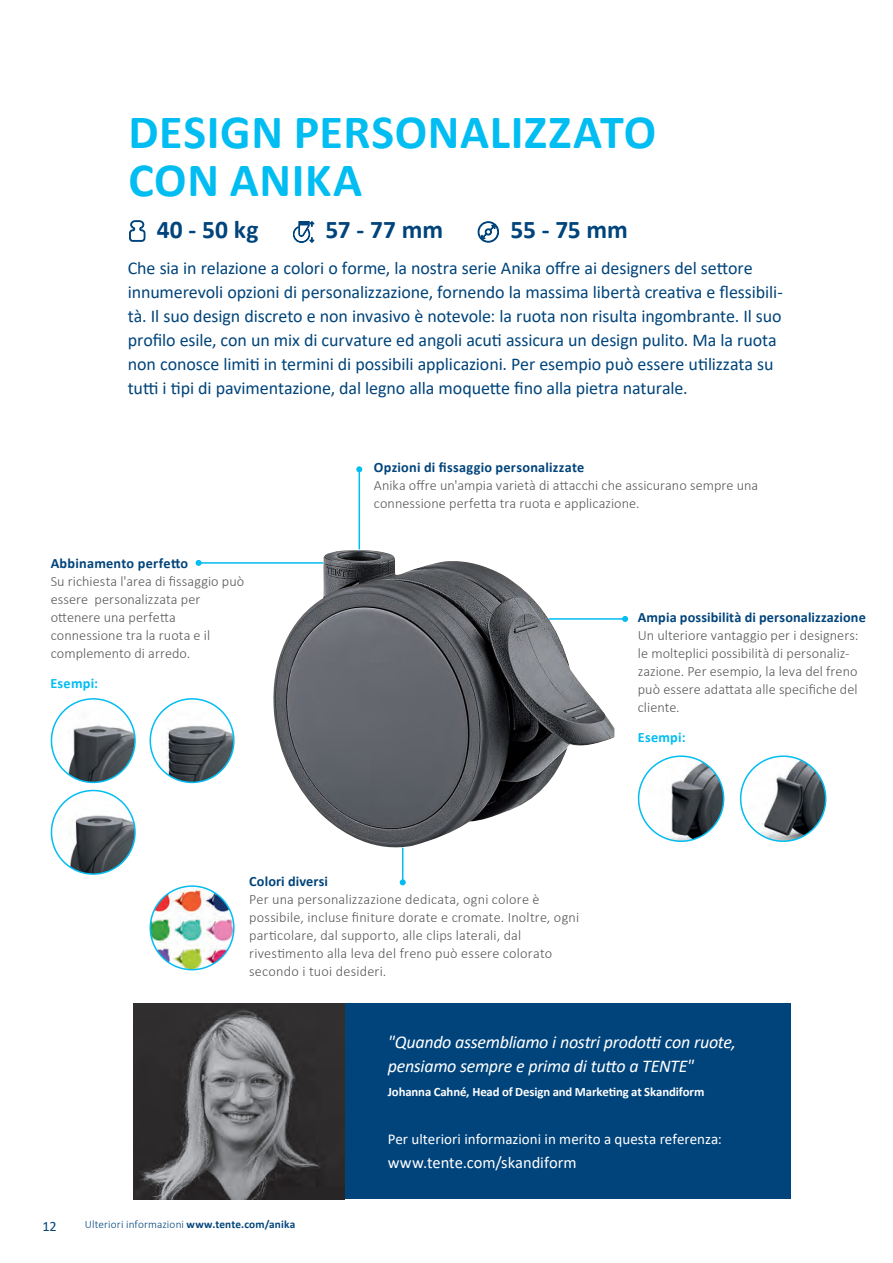
<style>
.page{position:relative;width:893px;height:1263px;background:#fff}
.page>*{position:absolute;margin:0;border:0;box-sizing:border-box;transform-origin:0 0}
.t1{font:700 48px/48px "Calibri";letter-spacing:.01em;color:#01bdf2}
.t2{font:700 25.5px "Calibri";letter-spacing:-.005em;color:#00447b}
.t3{font:18px/24px "Calibri";letter-spacing:-.005em;color:#00447b}
.t4{font:italic 18px/24px "Calibri";letter-spacing:-.015em;color:#fff}
.t5{font:16.5px "Calibri";color:#fff}
.t6{font:15px "Calibri";color:#fff}
.t7{font:300 14.25px/18px "Calibri";letter-spacing:.005em;color:#57585a}
.t8{font:700 14.25px "Calibri";letter-spacing:.015em;color:#00447b}
.t9{font:700 14.25px "Calibri";letter-spacing:.015em;color:#01bdf2}
.t10{font:14.25px "Calibri";color:#00447b}
.t11{font:700 12.75px "Calibri";letter-spacing:-.01em;color:#fff}
.t12{font:300 11.25px "Calibri";letter-spacing:.01em;color:#00447b}
.s1{font-weight:700}
</style>
<div class="page">
<img style="left:273px;top:550px;width:341px;height:303px">
<hr style="left:402px;top:848px;width:1px;height:34px;background:#01bdf2">
<svg style="left:400px;top:879px;width:6px;height:6px"></svg>
<hr style="left:199px;top:562px;width:124px;height:2px;background:#01bdf2">
<svg style="left:196px;top:560px;width:6px;height:6px"></svg>
<img style="left:150px;top:699px;width:84px;height:83px;border-radius:42px">
<div style="left:150px;top:698px;width:85px;height:85px;border:2px solid #01bdf2;border-radius:50%"></div>
<img style="left:51px;top:790px;width:84px;height:84px;border-radius:42px">
<div style="left:51px;top:790px;width:85px;height:85px;border:2px solid #01bdf2;border-radius:50%"></div>
<img style="left:51px;top:699px;width:84px;height:83px;border-radius:42px">
<div style="left:51px;top:698px;width:85px;height:85px;border:2px solid #01bdf2;border-radius:50%"></div>
<hr style="left:549px;top:618px;width:76px;height:2px;background:#01bdf2">
<svg style="left:622px;top:616px;width:6px;height:6px"></svg>
<svg style="left:129px;top:220px;width:16px;height:22px"></svg>
<svg style="left:293px;top:221px;width:21px;height:22px"></svg>
<svg style="left:478px;top:221px;width:21px;height:22px"></svg>
<hr style="left:359px;top:469px;width:1px;height:80px;background:#01bdf2">
<svg style="left:356px;top:466px;width:6px;height:6px"></svg>
<img style="left:639px;top:756px;width:85px;height:85px;border-radius:43px">
<div style="left:638px;top:755px;width:86px;height:87px;border:2px solid #01bdf2;border-radius:50%"></div>
<img style="left:741px;top:756px;width:85px;height:85px;border-radius:43px">
<div style="left:740px;top:755px;width:86px;height:87px;border:2px solid #01bdf2;border-radius:50%"></div>
<img style="left:150px;top:886px;width:84px;height:84px;border-radius:42px">
<div style="left:150px;top:885px;width:85px;height:85px;border:2px solid #01bdf2;border-radius:50%"></div>
<div style="left:344px;top:1003px;width:447px;height:196px;background:#00447b"></div>
<img style="left:133px;top:1003px;width:211px;height:196px">
<h1 class="t1" style="left:128px;top:108px;width:529px">DESIGN PERSONALIZZATO<br>CON ANIKA</h1>
<h2 class="t2" style="left:157px;top:212px;width:103px">40 - 50 kg</h2>
<h2 class="t2" style="left:326px;top:212px;width:119px">57 - 77 mm</h2>
<h2 class="t2" style="left:510px;top:212px;width:119px">55 - 75 mm</h2>
<p class="t3" style="left:128px;top:256px;width:657px">Che sia in relazione a colori o forme, la nostra serie Anika offre ai designers del settore innumerevoli opzioni di personalizzazione, fornendo la massima libertà creativa e flessibili&shy;tà. Il suo design discreto e non invasivo è notevole: la ruota non risulta ingombrante. Il suo profilo esile, con un mix di curvature ed angoli acuti assicura un design pulito. Ma la ruota non conosce limiti in termini di possibili applicazioni. Per esempio può essere utilizzata su tutti i tipi di pavimentazione, dal legno alla moquette fino alla pietra naturale.</p>
<p class="t8" style="left:51px;top:553px;width:139px">Abbinamento perfetto</p>
<p class="t7" style="left:51px;top:572px;width:195px">Su richiesta l'area di fissaggio può essere personalizzata per ottenere una perfetta connessione tra la ruota e il complemento di arredo.</p>
<p class="t9" style="left:50px;top:673px;width:49px">Esempi:</p>
<p class="t8" style="left:374px;top:457px;width:212px">Opzioni di fissaggio personalizzate</p>
<p class="t7" style="left:374px;top:476px;width:386px">Anika offre un'ampia varietà di attacchi che assicurano sempre una connessione perfetta tra ruota e applicazione.</p>
<p class="t8" style="left:638px;top:607px;width:229px">Ampia possibilità di personalizzazione</p>
<p class="t7" style="left:638px;top:626px;width:222px">Un ulteriore vantaggio per i designers: le molteplici possibilità di personaliz&shy;zazione. Per esempio, la leva del freno può essere adattata alle specifiche del cliente.</p>
<p class="t9" style="left:638px;top:727px;width:49px">Esempi:</p>
<p class="t8" style="left:249px;top:871px;width:80px">Colori diversi</p>
<p class="t7" style="left:249px;top:890px;width:331px">Per una personalizzazione dedicata, ogni colore è possibile, incluse finiture dorate e cromate. Inoltre, ogni particolare, dal supporto, alle clips laterali, dal rivestimento alla leva del freno può essere colorato secondo i tuoi desideri.</p>
<p class="t10" style="left:43px;top:1216px;width:16px">12</p>
<p class="t12" style="left:85px;top:1218px;width:212px">Ulteriori informazioni <span class="s1">www.tente.com/anika</span></p>
<p class="t4" style="left:388px;top:1030px;width:350px">"Quando assembliamo i nostri prodotti con ruote, pensiamo sempre e prima di tutto a TENTE"</p>
<p class="t11" style="left:388px;top:1083px;width:318px">Johanna Cahné, Head of Design and Marketing at Skandiform</p>
<p class="t6" style="left:388px;top:1129px;width:336px">Per ulteriori informazioni in merito a questa referenza:</p>
<p class="t5" style="left:388px;top:1151px;width:190px">www.tente.com/skandiform</p>
</div>
